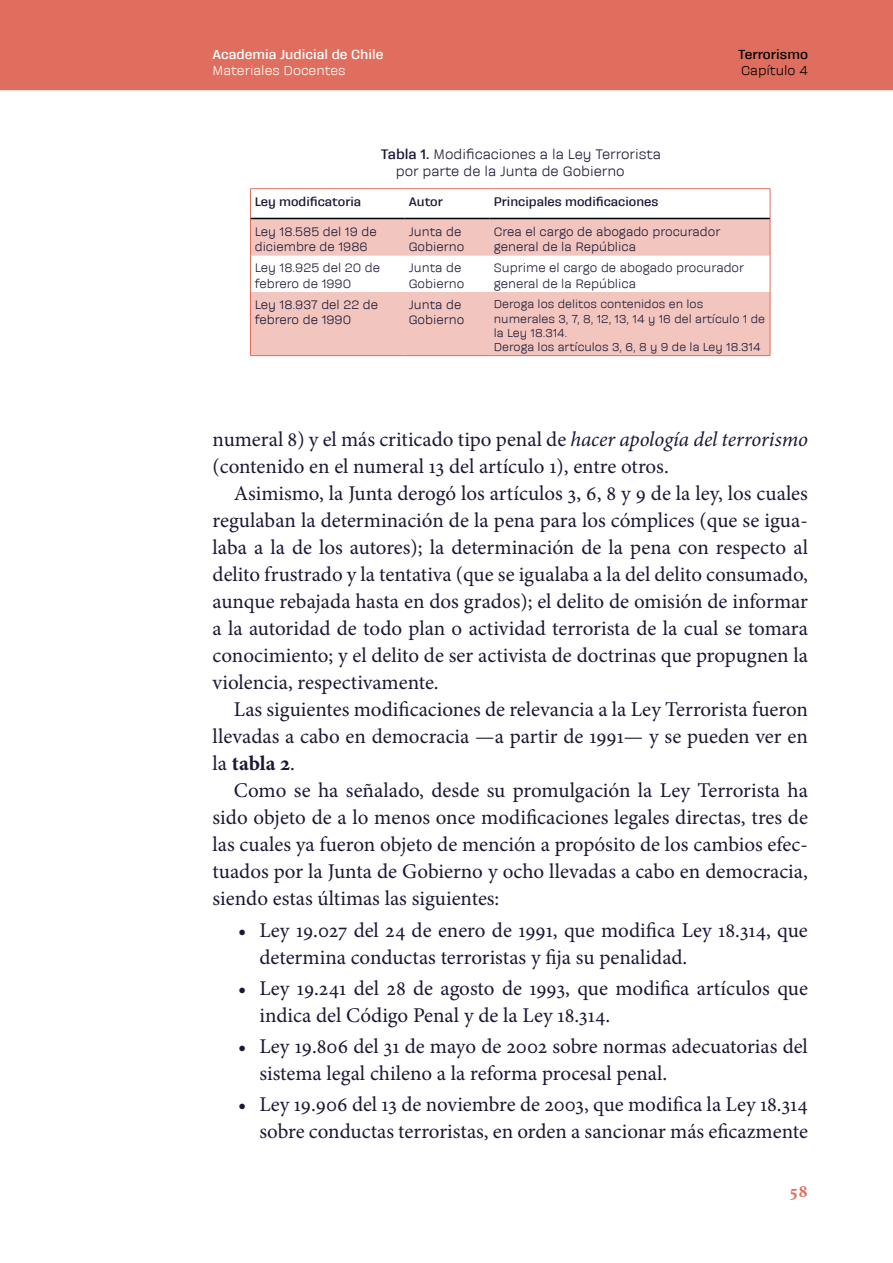
<style>
.page{position:relative;width:893px;height:1263px;background:#fff}
.page>*{position:absolute;margin:0;border:0;box-sizing:border-box;transform-origin:0 0}
.aj-body{font:21px/27px "Minion Pro";color:#1a1835;text-align:justify}
.aj-bullets{font:21px/27px "Minion Pro";color:#1a1835}
.t1{font:700 18px "Minion Pro";color:#df6e5e}
.aj-table-title{font:14.25px/17.1px "Galeana Standard";color:#1a1835}
.t2{font:700 13.5px "Galeana Standard";color:#fff}
.t3{font:13.5px "Galeana Standard";color:#fff}
.t4{font:700 13.5px "Galeana Standard";color:#000}
.t5{font:13.5px "Galeana Standard";color:#000}
.aj-cell-standard{font:12.75px/15.3px "Galeana Standard";color:#1a1835}
.aj-cell-header{font:700 12.75px "Galeana Standard";color:#1a1835}
.aj-cell-standard-2{font:12px/14.4px "Galeana Standard";color:#1a1835}
.s1{font-weight:700}
.s2{font-style:italic}
</style>
<div class="page">
<div style="left:0;top:0;width:893px;height:89px;background:#df6e5e"></div>
<hr style="left:0;top:89px;width:893px;height:1px;background:#df6e5e">
<svg style="left:251px;top:219px;width:519px;height:136px;fill:#f2c5be"></svg>
<hr style="left:250px;top:188px;width:155px;height:1px;background:#df6e5e">
<svg style="left:250px;top:189px;width:1px;height:29px"></svg>
<hr style="left:405px;top:188px;width:85px;height:1px;background:#df6e5e">
<hr style="left:490px;top:188px;width:280px;height:1px;background:#df6e5e">
<svg style="left:770px;top:189px;width:1px;height:29px"></svg>
<hr style="left:250px;top:218px;width:1px;height:38px;background:#df6e5e">
<hr style="left:770px;top:218px;width:1px;height:38px;background:#df6e5e">
<hr style="left:250px;top:256px;width:1px;height:36px;background:#df6e5e">
<hr style="left:770px;top:256px;width:1px;height:36px;background:#df6e5e">
<hr style="left:250px;top:292px;width:1px;height:63px;background:#df6e5e">
<hr style="left:770px;top:292px;width:1px;height:63px;background:#df6e5e">
<hr style="left:250px;top:355px;width:155px;height:1px;background:#df6e5e">
<hr style="left:405px;top:355px;width:85px;height:1px;background:#df6e5e">
<hr style="left:490px;top:355px;width:280px;height:1px;background:#df6e5e">
<hr style="left:251px;top:218px;width:154px;height:1px;background:#000">
<hr style="left:405px;top:218px;width:85px;height:1px;background:#000">
<hr style="left:490px;top:218px;width:280px;height:1px;background:#000">
<p class="t2" style="left:213px;top:47px;width:172px">Academia Judicial de Chile</p>
<p class="t3" style="left:213px;top:63px;width:134px">Materiales Docentes</p>
<p class="aj-table-title" style="left:396px;top:145px;width:267px;text-indent:-15px"><span class="s1">Tabla 1.</span> Modificaciones a la Ley Terrorista por parte de la Junta de Gobierno</p>
<p class="t4" style="left:738px;top:47px;width:71px">Terrorismo</p>
<p class="t5" style="left:741px;top:63px;width:68px">Capítulo 4</p>
<p class="aj-cell-header" style="left:255px;top:194px;width:108px">Ley modificatoria</p>
<p class="aj-cell-header" style="left:409px;top:194px;width:36px">Autor</p>
<p class="aj-cell-header" style="left:494px;top:194px;width:166px">Principales modificaciones</p>
<p class="aj-cell-standard" style="left:255px;top:224px;width:123px">Ley 18.585 del 19 de diciembre de 1986</p>
<p class="aj-cell-standard" style="left:409px;top:224px;width:57px">Junta de<br>Gobierno</p>
<p class="aj-cell-standard" style="left:494px;top:224px;width:228px">Crea el cargo de abogado procurador general de la República</p>
<p class="aj-cell-standard" style="left:255px;top:261px;width:127px">Ley 18.925 del 20 de febrero de 1990</p>
<p class="aj-cell-standard" style="left:409px;top:261px;width:57px">Junta de<br>Gobierno</p>
<p class="aj-cell-standard" style="left:494px;top:261px;width:252px">Suprime el cargo de abogado procurador general de la República</p>
<p class="aj-cell-standard" style="left:255px;top:297px;width:125px">Ley 18.937 del 22 de febrero de 1990</p>
<p class="aj-cell-standard" style="left:409px;top:297px;width:57px">Junta de<br>Gobierno</p>
<p class="aj-cell-standard-2" style="left:494px;top:297px;width:273px">Deroga los delitos contenidos en los numerales 3, 7, 8, 12, 13, 14 y 16 del artículo 1 de la Ley 18.314.</p>
<p class="aj-cell-standard-2" style="left:494px;top:340px;width:268px">Deroga los artículos 3, 6, 8 y 9 de la Ley 18.314</p>
<p class="aj-body" style="left:213px;top:426px;width:597px">numeral 8) y el más criticado tipo penal de <span class="s2">hacer apología del terrorismo </span>(contenido en el numeral 13 del artículo 1), entre otros.</p>
<p class="aj-body" style="left:213px;top:480px;width:597px;text-indent:21px">Asimismo, la Junta derogó los artículos 3, 6, 8 y 9 de la ley, los cuales regulaban la determinación de la pena para los cómplices (que se igua&shy;laba a la de los autores); la determinación de la pena con respecto al delito frustrado y la tentativa (que se igualaba a la del delito consumado, aunque rebajada hasta en dos grados); el delito de omisión de informar a la autoridad de todo plan o actividad terrorista de la cual se tomara conocimiento; y el delito de ser activista de doctrinas que propugnen la violencia, respectivamente.</p>
<p class="aj-body" style="left:213px;top:696px;width:597px;text-indent:21px">Las siguientes modificaciones de relevancia a la Ley Terrorista fueron llevadas a cabo en democracia —a partir de 1991— y se pueden ver en la <span class="s1">tabla 2</span>.</p>
<p class="aj-body" style="left:213px;top:777px;width:597px;text-indent:21px">Como se ha señalado, desde su promulgación la Ley Terrorista ha sido objeto de a lo menos once modificaciones legales directas, tres de las cuales ya fueron objeto de mención a propósito de los cambios efec&shy;tuados por la Junta de Gobierno y ocho llevadas a cabo en democracia, siendo estas últimas las siguientes:</p>
<p class="aj-bullets" style="left:259px;top:916px;width:550px;text-indent:-21px">• Ley 19.027 del 24 de enero de 1991, que modifica Ley 18.314, que determina conductas terroristas y fija su penalidad.</p>
<p class="aj-bullets" style="left:259px;top:975px;width:550px;text-indent:-21px">• Ley 19.241 del 28 de agosto de 1993, que modifica artículos que indica del Código Penal y de la Ley 18.314.</p>
<p class="aj-bullets" style="left:259px;top:1033px;width:550px;text-indent:-21px">• Ley 19.806 del 31 de mayo de 2002 sobre normas adecuatorias del sistema legal chileno a la reforma procesal penal.</p>
<p class="aj-bullets" style="left:238px;top:1091px;width:571px;text-align:right">• Ley 19.906 del 13 de noviembre de 2003, que modifica la Ley 18.314 sobre conductas terroristas, en orden a sancionar más eficazmente</p>
<p class="t1" style="left:789px;top:1178px;width:20px">58</p>
</div>
